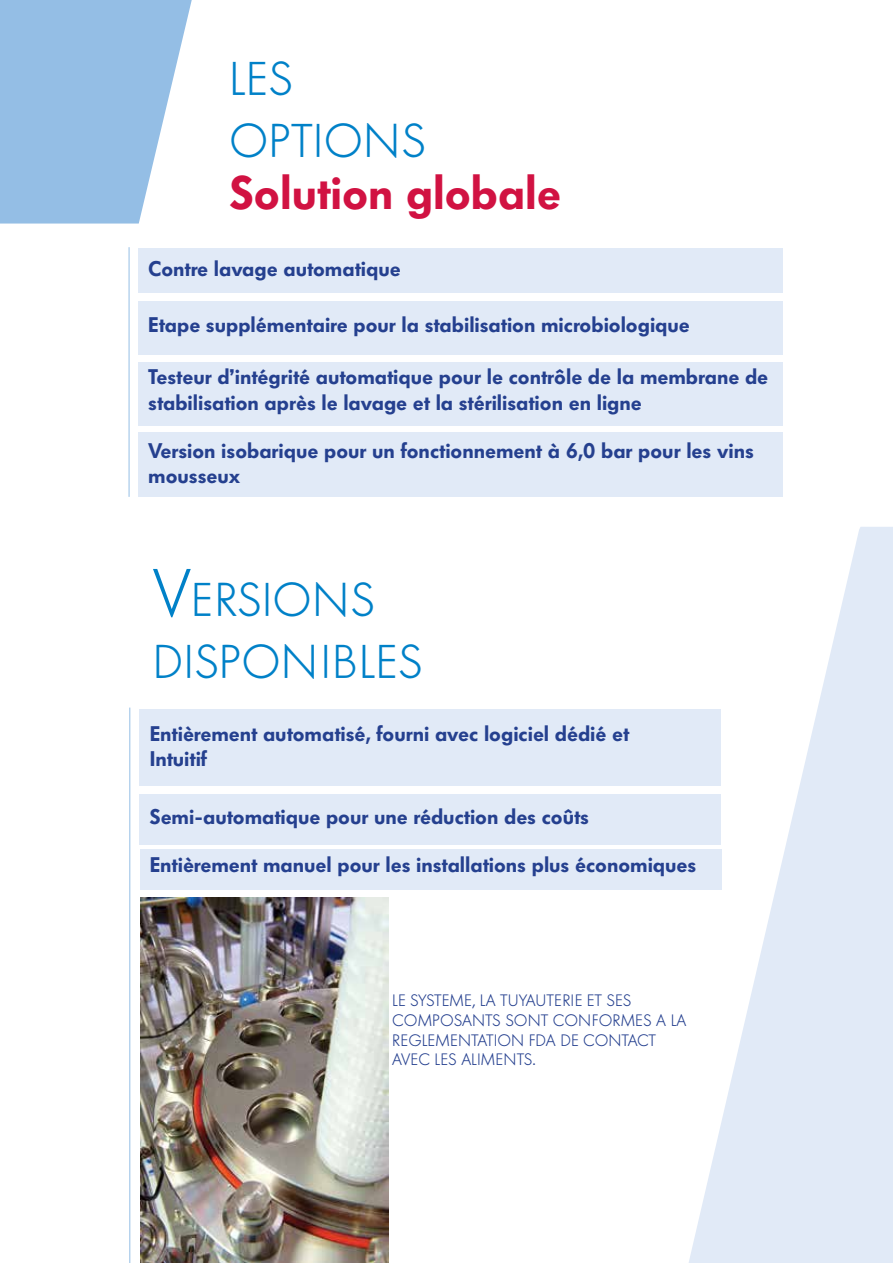
<style>
.page{position:relative;width:893px;height:1263px;background:#fff}
.page>*{position:absolute;margin:0;border:0;box-sizing:border-box;transform-origin:0 0}
.t1{font:300 47.25px/61.5px "Futura BQ";color:#0081c8}
.t2{font:600 46.5px "Futura BQ";color:#d11242}
.t3{font:600 21px/25.2px "Futura BQ";color:#25408f}
.t4{font:300 16.5px "Futura BQ";letter-spacing:-.02em;color:#25408f}
.s1{font-size:67.5px}
</style>
<div class="page">
<svg style="left:0;top:0;width:192px;height:224px;background:#a2c6e8"></svg>
<div style="left:138px;top:248px;width:644px;height:45px;background:#e1eaf7"></div>
<div style="left:138px;top:301px;width:644px;height:53px;background:#e1eaf7"></div>
<div style="left:138px;top:362px;width:644px;height:63px;background:#e1eaf7"></div>
<div style="left:138px;top:432px;width:644px;height:65px;background:#e1eaf7"></div>
<div style="left:139px;top:709px;width:582px;height:76px;background:#e1eaf7"></div>
<div style="left:139px;top:794px;width:582px;height:51px;background:#e1eaf7"></div>
<div style="left:140px;top:849px;width:582px;height:41px;background:#e1eaf7"></div>
<svg style="left:689px;top:527px;width:204px;height:736px;fill:#e1eaf7"></svg>
<hr style="left:129px;top:247px;width:1px;height:250px;background:#94bee5">
<hr style="left:129px;top:708px;width:1px;height:555px;background:#94bee5">
<img style="left:140px;top:898px;width:248px;height:365px">
<h1 class="t1" style="left:229px;top:49px;width:195px">LES<br>OPTIONS</h1>
<h2 class="t2" style="left:230px;top:166px;width:333px">Solution globale</h2>
<p class="t3" style="left:148px;top:256px;width:254px">Contre lavage automatique</p>
<p class="t3" style="left:148px;top:312px;width:543px">Etape supplémentaire pour la stabilisation microbiologique</p>
<p class="t3" style="left:148px;top:365px;width:621px">Testeur d’intégrité automatique pour le contrôle de la membrane de stabilisation après le lavage et la stérilisation en ligne</p>
<p class="t3" style="left:148px;top:438px;width:607px">Version isobarique pour un fonctionnement à 6,0 bar pour les vins mousseux</p>
<h1 class="t1" style="left:153px;top:570px;width:267px"><span class="s1">V</span>ERSIONS<br>DISPONIBLES</h1>
<p class="t3" style="left:150px;top:721px;width:481px">Entièrement automatisé, fourni avec logiciel dédié et<br>Intuitif</p>
<p class="t3" style="left:150px;top:804px;width:441px">Semi-automatique pour une réduction des coûts</p>
<p class="t3" style="left:150px;top:853px;width:548px">Entièrement manuel pour les installations plus économiques</p>
<p class="t4" style="left:392px;top:990px;width:53px">LE SYSTEME</p>
<p class="t4" style="left:472px;top:990px;width:38px">, LA TUYAUTERIE</p>
<p class="t4" style="left:587px;top:990px;width:46px">ET SES</p>
<p class="t4" style="left:392px;top:1010px;width:13px">COMPO</p>
<p class="t4" style="left:454px;top:1010px;width:73px">SANTS SONT</p>
<p class="t4" style="left:553px;top:1010px;width:13px">CONFORME</p>
<p class="t4" style="left:643px;top:1010px;width:36px">S A LA</p>
<p class="t4" style="left:392px;top:1030px;width:11px">REGLEMENTATION</p>
<p class="t4" style="left:529px;top:1030px;width:10px">FDA</p>
<p class="t4" style="left:560px;top:1030px;width:34px">DE CONTACT</p>
<p class="t4" style="left:392px;top:1050px;width:11px">AVEC</p>
<p class="t4" style="left:434px;top:1050px;width:37px">LE S ALIMENT</p>
<p class="t4" style="left:524px;top:1050px;width:14px">S.</p>
</div>
